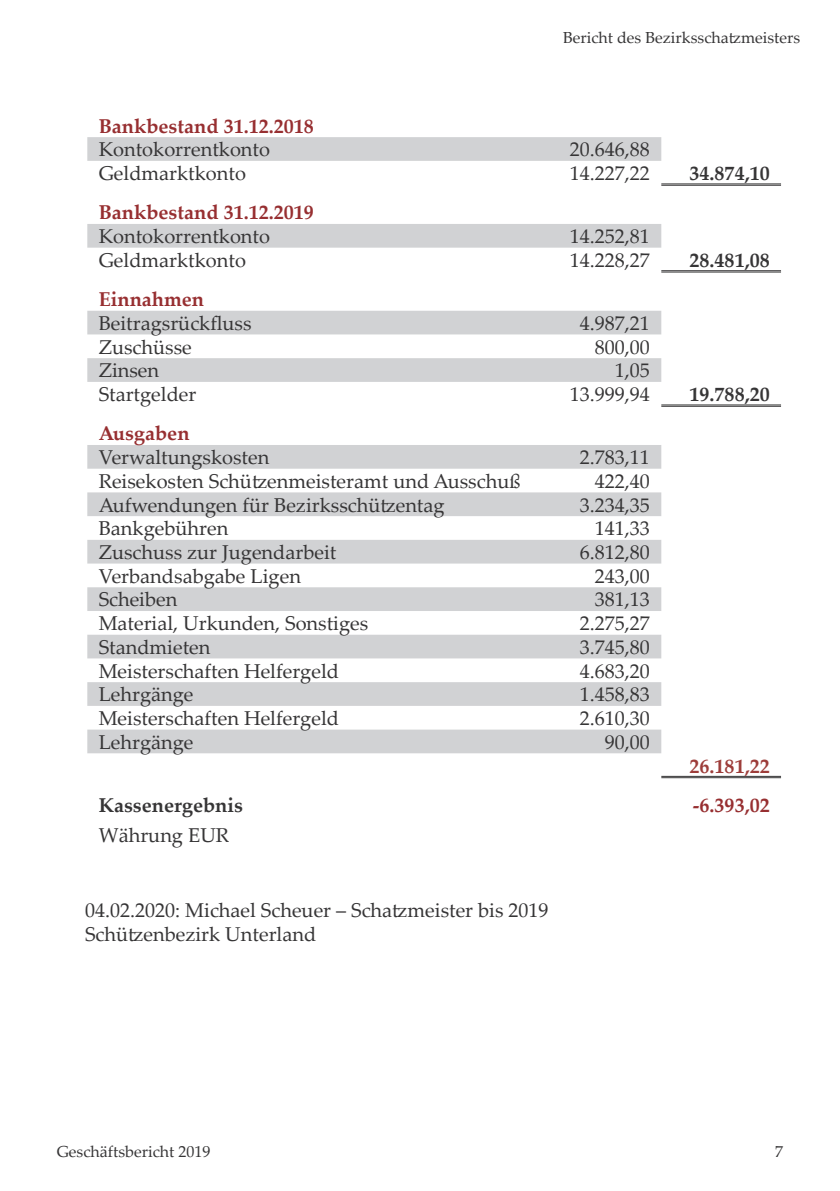
<style>
.page{position:relative;width:840px;height:1191px;background:#fff}
.page>*{position:absolute;margin:0;border:0;box-sizing:border-box;transform-origin:0 0}
.Laufender_Text{font:20px "Palatino Linotype";color:#363536}
.Laufender_Text-2{font:700 20px "Palatino Linotype";color:#972f31}
.Laufender_Text-3{font:700 20px "Palatino Linotype";color:#363536}
.Hervorhebung{font:700 20px "Palatino Linotype";color:#972f31}
.Laufender_Text-4{font:700 20px "Palatino Linotype";color:#9d3d3a}
.t1{font:16px "Palatino Linotype";color:#363536}
</style>
<div class="page">
<svg style="left:87px;top:137px;width:574px;height:616px"></svg>
<hr style="left:661px;top:776px;width:119px;height:1px;background:#363536">
<hr style="left:661px;top:777px;width:119px;height:1px;background:#363536">
<hr style="left:661px;top:404px;width:119px;height:1px;background:#363536">
<hr style="left:661px;top:406px;width:119px;height:1px;background:#363536">
<hr style="left:661px;top:270px;width:119px;height:1px;background:#363536">
<hr style="left:661px;top:272px;width:119px;height:1px;background:#363536">
<hr style="left:661px;top:184px;width:119px;height:1px;background:#363536">
<hr style="left:661px;top:185px;width:119px;height:1px;background:#363536">
<p class="t1" style="left:562px;top:26px;width:238px">Bericht des Bezirksschatzmeisters</p>
<p class="Laufender_Text-2" style="left:99px;top:112px;width:216px">Bankbestand 31.12.2018</p>
<p class="Laufender_Text" style="left:99px;top:135px;width:173px">Kontokorrentkonto</p>
<p class="Laufender_Text" style="left:569px;top:135px;width:81px">20.646,88</p>
<p class="Laufender_Text" style="left:99px;top:159px;width:149px">Geldmarktkonto</p>
<p class="Laufender_Text" style="left:569px;top:159px;width:81px">14.227,22</p>
<p class="Laufender_Text-3" style="left:689px;top:159px;width:81px">34.874,10</p>
<p class="Laufender_Text-2" style="left:99px;top:198px;width:216px">Bankbestand 31.12.2019</p>
<p class="Laufender_Text" style="left:99px;top:222px;width:173px">Kontokorrentkonto</p>
<p class="Laufender_Text" style="left:569px;top:222px;width:81px">14.252,81</p>
<p class="Laufender_Text" style="left:99px;top:246px;width:149px">Geldmarktkonto</p>
<p class="Laufender_Text" style="left:569px;top:246px;width:81px">14.228,27</p>
<p class="Laufender_Text-3" style="left:689px;top:246px;width:81px">28.481,08</p>
<p class="Laufender_Text-2" style="left:99px;top:285px;width:107px">Einnahmen</p>
<p class="Laufender_Text" style="left:99px;top:309px;width:154px">Beitragsrückfluss</p>
<p class="Laufender_Text" style="left:579px;top:309px;width:71px">4.987,21</p>
<p class="Laufender_Text" style="left:99px;top:333px;width:94px">Zuschüsse</p>
<p class="Laufender_Text" style="left:594px;top:333px;width:56px">800,00</p>
<p class="Laufender_Text" style="left:99px;top:356px;width:62px">Zinsen</p>
<p class="Laufender_Text" style="left:614px;top:356px;width:36px">1,05</p>
<p class="Laufender_Text" style="left:99px;top:380px;width:99px">Startgelder</p>
<p class="Laufender_Text" style="left:569px;top:380px;width:81px">13.999,94</p>
<p class="Laufender_Text-3" style="left:689px;top:380px;width:81px">19.788,20</p>
<p class="Hervorhebung" style="left:99px;top:419px;width:92px">Ausgaben</p>
<p class="Laufender_Text" style="left:99px;top:443px;width:172px">Verwaltungskosten</p>
<p class="Laufender_Text" style="left:579px;top:443px;width:71px">2.783,11</p>
<p class="Laufender_Text" style="left:99px;top:467px;width:423px">Reisekosten Schützenmeisteramt und Ausschuß</p>
<p class="Laufender_Text" style="left:594px;top:467px;width:56px">422,40</p>
<p class="Laufender_Text" style="left:99px;top:490px;width:347px">Aufwendungen für Bezirksschützentag</p>
<p class="Laufender_Text" style="left:579px;top:490px;width:71px">3.234,35</p>
<p class="Laufender_Text" style="left:99px;top:514px;width:131px">Bankgebühren</p>
<p class="Laufender_Text" style="left:594px;top:514px;width:56px">141,33</p>
<p class="Laufender_Text" style="left:99px;top:538px;width:239px">Zuschuss zur Jugendarbeit</p>
<p class="Laufender_Text" style="left:579px;top:538px;width:71px">6.812,80</p>
<p class="Laufender_Text" style="left:99px;top:562px;width:204px">Verbandsabgabe Ligen</p>
<p class="Laufender_Text" style="left:594px;top:562px;width:56px">243,00</p>
<p class="Laufender_Text" style="left:99px;top:585px;width:80px">Scheiben</p>
<p class="Laufender_Text" style="left:594px;top:585px;width:56px">381,13</p>
<p class="Laufender_Text" style="left:99px;top:609px;width:271px">Material, Urkunden, Sonstiges</p>
<p class="Laufender_Text" style="left:579px;top:609px;width:71px">2.275,27</p>
<p class="Laufender_Text" style="left:99px;top:633px;width:113px">Standmieten</p>
<p class="Laufender_Text" style="left:579px;top:633px;width:71px">3.745,80</p>
<p class="Laufender_Text" style="left:99px;top:656px;width:242px">Meisterschaften Helfergeld</p>
<p class="Laufender_Text" style="left:579px;top:656px;width:71px">4.683,20</p>
<p class="Laufender_Text" style="left:99px;top:680px;width:96px">Lehrgänge</p>
<p class="Laufender_Text" style="left:579px;top:680px;width:71px">1.458,83</p>
<p class="Laufender_Text" style="left:99px;top:704px;width:242px">Meisterschaften Helfergeld</p>
<p class="Laufender_Text" style="left:579px;top:704px;width:71px">2.610,30</p>
<p class="Laufender_Text" style="left:99px;top:728px;width:96px">Lehrgänge</p>
<p class="Laufender_Text" style="left:604px;top:728px;width:46px">90,00</p>
<p class="Laufender_Text-4" style="left:689px;top:751px;width:81px">26.181,22</p>
<p class="Laufender_Text-3" style="left:99px;top:791px;width:146px">Kassenergebnis</p>
<p class="Hervorhebung" style="left:692px;top:791px;width:78px">-6.393,02</p>
<p class="Laufender_Text" style="left:99px;top:821px;width:132px">Währung EUR</p>
<p class="Laufender_Text" style="left:85px;top:895px;width:464px">04.02.2020: Michael Scheuer – Schatzmeister bis 2019</p>
<p class="Laufender_Text" style="left:85px;top:919px;width:232px">Schützenbezirk Unterland</p>
<p class="t1" style="left:57px;top:1140px;width:155px">Geschäftsbericht 2019</p>
<p class="t1" style="left:774px;top:1140px;width:9px">7</p>
</div>
